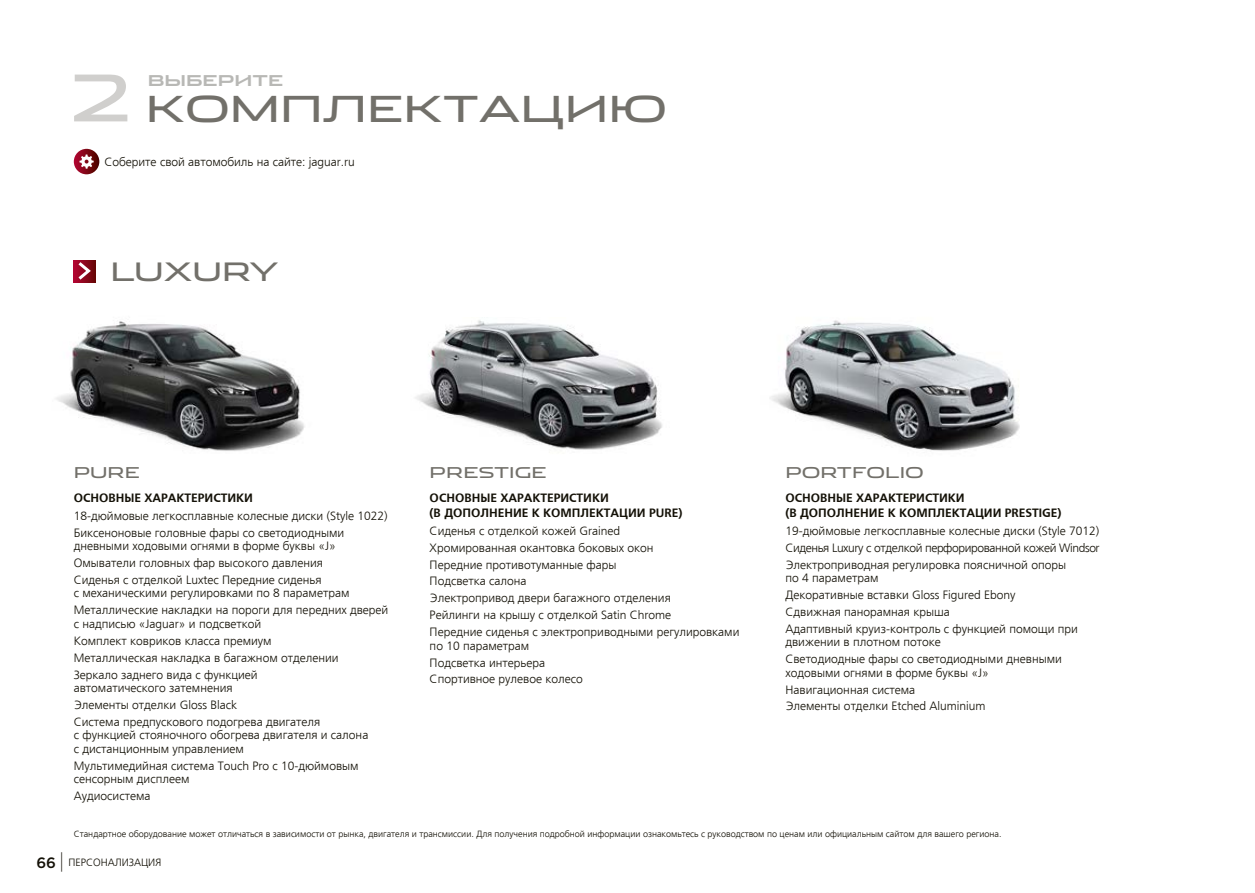
<style>
.page{position:relative;width:1255px;height:893px;background:#fff}
.page>*{position:absolute;margin:0;border:0;box-sizing:border-box;transform-origin:0 0}
.t1{font:64.5px "Jaguar";color:#d0cfcd}
.t2{font:36px "Jaguar";color:#72706a}
.t3{font:25.5px "Jaguar";color:#72706a}
.t4{font:15px "Jaguar";color:#72706a}
.t5{font:700 15px "Jaguar";color:#b8b8b5}
.t6{font:500 15px "Gotham";color:#141107}
.t7{font:300 12px/17px "Frutiger LTCYR";color:#141107}
.t8{font:700 12px/15px "Frutiger LTCYR";color:#141107}
.t9{font:300 10.5px "Frutiger LTCYR";color:#141107}
.t10{font:300 9px "Frutiger LTCYR";color:#141107}
.s1{font-weight:400;font-size:21px}
</style>
<div class="page">
<img style="left:56px;top:321px;width:249px;height:130px">
<img style="left:415px;top:320px;width:247px;height:130px">
<img style="left:770px;top:320px;width:250px;height:131px">
<div style="left:74px;top:260px;width:22px;height:22px;background:#6f060a"></div>
<svg style="left:75px;top:260px;width:16px;height:22px"></svg>
<svg style="left:74px;top:149px;width:25px;height:25px"></svg>
<svg style="left:79px;top:154px;width:15px;height:15px"></svg>
<h1 class="t1" style="left:70px;top:44px;width:64px">2</h1>
<p class="t5" style="left:148px;top:67px;width:137px">ВЫБЕРИТЕ</p>
<h2 class="t2" style="left:146px;top:79px;width:522px">КОМПЛЕКТАЦИЮ</h2>
<p class="t7" style="left:104px;top:154px;width:252px">Соберите свой автомобиль на сайте: jaguar.ru</p>
<h3 class="t3" style="left:111px;top:250px;width:169px">LUXURY</h3>
<p class="t4" style="left:74px;top:461px;width:68px">PURE</p>
<p class="t8" style="left:74px;top:490px;width:181px">ОСНОВНЫЕ ХАРАКТЕРИСТИКИ</p>
<p class="t7" style="left:74px;top:507px;width:315px">18-дюймовые легкосплавные колесные диски (Style 1022)<br>Биксеноновые головные фары со светодиодными</p>
<p class="t7" style="left:74px;top:538px;width:263px">дневными ходовыми огнями в форме буквы «J»<br>Омыватели головных фар высокого давления<br>Сиденья с отделкой Luxtec Передние сиденья</p>
<p class="t7" style="left:74px;top:585px;width:316px">с механическими регулировками по 8 параметрам<br>Металлические накладки на пороги для передних дверей</p>
<p class="t7" style="left:74px;top:615px;width:266px">с надписью «Jaguar» и подсветкой<br>Комплект ковриков класса премиум Металлическая накладка в багажном отделении Зеркало заднего вида с функцией</p>
<p class="t7" style="left:74px;top:680px;width:248px">автоматического затемнения<br>Элементы отделки Gloss Black<br>Система предпускового подогрева двигателя</p>
<p class="t7" style="left:74px;top:729px;width:296px;line-height:13.5px">с функцией стояночного обогрева двигателя и салона с дистанционным управлением</p>
<p class="t7" style="left:74px;top:759px;width:286px;line-height:13.5px">Мультимедийная система Touch Pro с 10-дюймовым сенсорным дисплеем</p>
<p class="t7" style="left:74px;top:788px;width:78px">Аудиосистема</p>
<p class="t4" style="left:429px;top:461px;width:118px">PRESTIGE</p>
<p class="t8" style="left:429px;top:490px;width:254px">ОСНОВНЫЕ ХАРАКТЕРИСТИКИ<br>(В ДОПОЛНЕНИЕ К КОМПЛЕКТАЦИИ PURE)</p>
<p class="t7" style="left:429px;top:522px;width:311px">Сиденья с отделкой кожей Grained<br>Хромированная окантовка боковых окон<br>Передние противотуманные фары<br>Подсветка салона<br>Электропривод двери багажного отделения<br>Рейлинги на крышу с отделкой Satin Chrome<br>Передние сиденья с электроприводными регулировками</p>
<p class="t7" style="left:429px;top:637px;width:155px">по 10 параметрам<br>Подсветка интерьера<br>Спортивное рулевое колесо</p>
<p class="t4" style="left:785px;top:461px;width:140px">PORTFOLIO</p>
<p class="t8" style="left:785px;top:490px;width:277px">ОСНОВНЫЕ ХАРАКТЕРИСТИКИ<br>(В ДОПОЛНЕНИЕ К КОМПЛЕКТАЦИИ PRESTIGE)</p>
<p class="t7" style="left:785px;top:522px;width:315px;text-align:justify">19-дюймовые легкосплавные колесные диски (Style 7012)<br>Сиденья Luxury с отделкой перфорированной кожей Windsor Электроприводная регулировка поясничной опоры</p>
<p class="t7" style="left:785px;top:570px;width:294px">по 4 параметрам<br>Декоративные вставки Gloss Figured Ebony<br>Сдвижная панорамная крыша<br>Адаптивный круиз-контроль с функцией помощи при</p>
<p class="t7" style="left:785px;top:634px;width:278px">движении в плотном потоке<br>Светодиодные фары со светодиодными дневными</p>
<p class="t7" style="left:785px;top:664px;width:205px">ходовыми огнями в форме буквы «J»<br>Навигационная система<br>Элементы отделки Etched Aluminium</p>
<p class="t10" style="left:74px;top:829px;width:929px">Стандартное оборудование может отличаться в зависимости от рынка, двигателя и трансмиссии. Для получения подробной информации ознакомьтесь с руководством по ценам или официальным сайтом для вашего региона.</p>
<p class="t6" style="left:36px;top:852px;width:29px">66 <span class="s1">|</span></p>
<p class="t9" style="left:69px;top:857px;width:94px">ПЕРСОНАЛИЗАЦИЯ</p>
</div>
